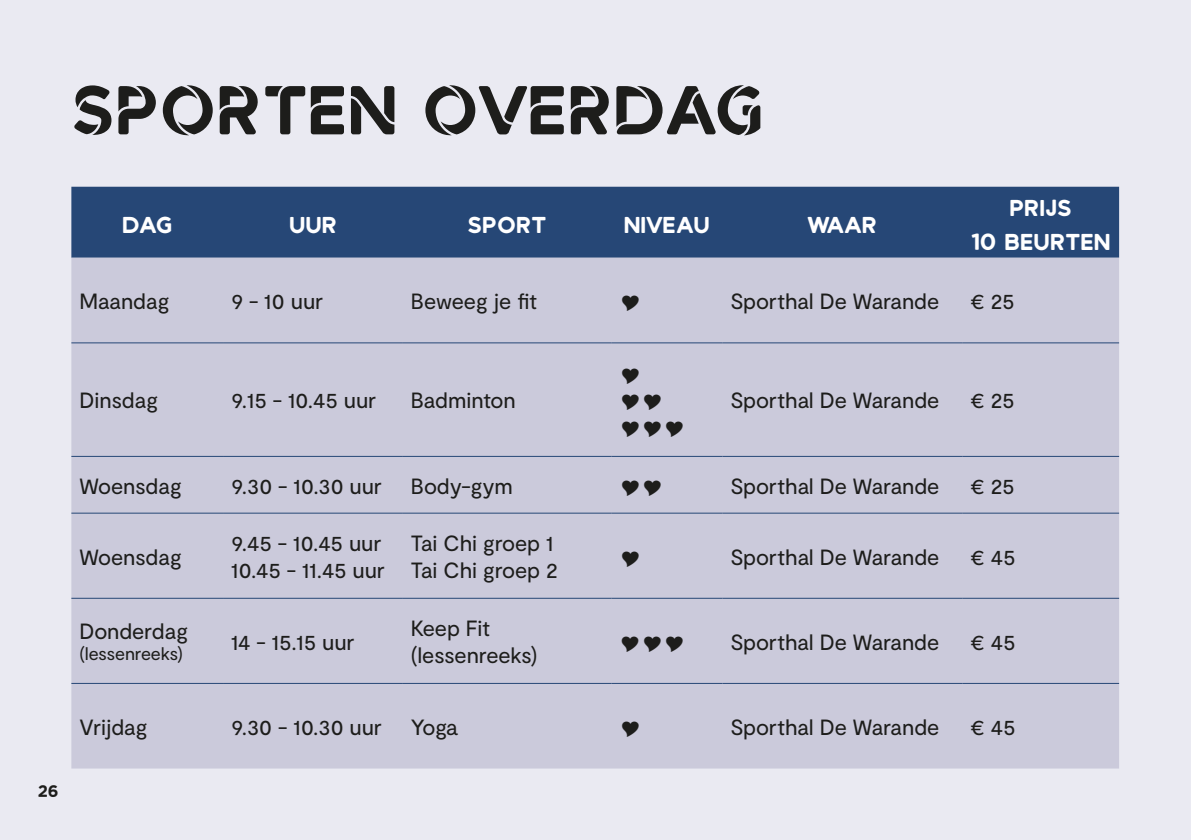
<style>
.page{position:relative;width:1191px;height:840px;background:#fff}
.page>*{position:absolute;margin:0;border:0;box-sizing:border-box;transform-origin:0 0}
.t1{font:84px "Wetteren Stencil Bd";color:#1d1d1b}
.t2{font:28px/33.6px "Wetteren Solid";color:#fff;text-align:center}
.t3{font:22px/26.4px "Moderat";letter-spacing:-.005em;color:#1d1d1b}
.t4{font:22px/26.4px "Moderat";letter-spacing:.015em;color:#1d1d1b}
.t5{font:20px "Wetteren Solid";color:#1d1d1b}
.t6{font:18px "Moderat";letter-spacing:-.005em;color:#1d1d1b}
</style>
<div class="page">
<div style="left:0;top:0;width:1191px;height:839px;background:#eaeaf2"></div>
<div style="left:71px;top:187px;width:1048px;height:70px;background:#264776"></div>
<div style="left:71px;top:257px;width:1048px;height:511px;background:#cbcadb"></div>
<hr style="left:71px;top:342px;width:152px;height:1px;background:#264776">
<hr style="left:223px;top:342px;width:180px;height:1px;background:#264776">
<hr style="left:403px;top:342px;width:208px;height:1px;background:#264776">
<hr style="left:611px;top:342px;width:111px;height:1px;background:#264776">
<hr style="left:722px;top:342px;width:240px;height:1px;background:#264776">
<hr style="left:962px;top:342px;width:157px;height:1px;background:#264776">
<hr style="left:71px;top:455px;width:152px;height:1px;background:#264776">
<hr style="left:223px;top:455px;width:180px;height:1px;background:#264776">
<hr style="left:403px;top:455px;width:208px;height:1px;background:#264776">
<hr style="left:611px;top:455px;width:111px;height:1px;background:#264776">
<hr style="left:722px;top:455px;width:240px;height:1px;background:#264776">
<hr style="left:962px;top:455px;width:157px;height:1px;background:#264776">
<hr style="left:71px;top:512px;width:152px;height:1px;background:#264776">
<hr style="left:223px;top:512px;width:180px;height:1px;background:#264776">
<hr style="left:403px;top:512px;width:208px;height:1px;background:#264776">
<hr style="left:611px;top:512px;width:111px;height:1px;background:#264776">
<hr style="left:722px;top:512px;width:240px;height:1px;background:#264776">
<hr style="left:962px;top:512px;width:157px;height:1px;background:#264776">
<hr style="left:71px;top:597px;width:152px;height:1px;background:#264776">
<hr style="left:223px;top:597px;width:180px;height:1px;background:#264776">
<hr style="left:403px;top:597px;width:208px;height:1px;background:#264776">
<hr style="left:611px;top:597px;width:111px;height:1px;background:#264776">
<hr style="left:722px;top:597px;width:240px;height:1px;background:#264776">
<hr style="left:962px;top:597px;width:157px;height:1px;background:#264776">
<hr style="left:71px;top:682px;width:152px;height:1px;background:#264776">
<hr style="left:223px;top:682px;width:180px;height:1px;background:#264776">
<hr style="left:403px;top:682px;width:208px;height:1px;background:#264776">
<hr style="left:611px;top:682px;width:111px;height:1px;background:#264776">
<hr style="left:722px;top:682px;width:240px;height:1px;background:#264776">
<hr style="left:962px;top:682px;width:157px;height:1px;background:#264776">
<svg style="left:622px;top:295px;width:16px;height:16px"></svg>
<svg style="left:622px;top:368px;width:16px;height:16px"></svg>
<svg style="left:622px;top:394px;width:16px;height:16px"></svg>
<svg style="left:644px;top:394px;width:16px;height:16px"></svg>
<svg style="left:622px;top:421px;width:16px;height:15px"></svg>
<svg style="left:644px;top:421px;width:16px;height:15px"></svg>
<svg style="left:666px;top:421px;width:16px;height:15px"></svg>
<svg style="left:622px;top:479px;width:16px;height:16px"></svg>
<svg style="left:644px;top:479px;width:16px;height:16px"></svg>
<svg style="left:622px;top:550px;width:16px;height:16px"></svg>
<svg style="left:622px;top:635px;width:16px;height:16px"></svg>
<svg style="left:644px;top:635px;width:16px;height:16px"></svg>
<svg style="left:666px;top:635px;width:16px;height:16px"></svg>
<svg style="left:622px;top:720px;width:16px;height:16px"></svg>
<h1 class="t1" style="left:71px;top:67px;width:694px">sporten overdag</h1>
<p class="t2" style="left:122px;top:206px;width:52px">DAG</p>
<p class="t2" style="left:289px;top:206px;width:49px">UUR</p>
<p class="t2" style="left:467px;top:206px;width:81px">SPORT</p>
<p class="t2" style="left:624px;top:206px;width:88px">niveau</p>
<p class="t2" style="left:808px;top:206px;width:70px">WAAR</p>
<p class="t2" style="left:970px;top:190px;width:141px">Prijs<br>10 beurten</p>
<p class="t3" style="left:79px;top:288px;width:92px">Maandag</p>
<p class="t3" style="left:231px;top:288px;width:94px">9 - 10 uur</p>
<p class="t3" style="left:411px;top:288px;width:128px">Beweeg je fit</p>
<p class="t3" style="left:730px;top:288px;width:210px">Sporthal De Warande</p>
<p class="t3" style="left:970px;top:288px;width:46px">€ 25</p>
<p class="t3" style="left:79px;top:387px;width:80px">Dinsdag</p>
<p class="t3" style="left:231px;top:387px;width:147px">9.15 - 10.45 uur</p>
<p class="t3" style="left:411px;top:387px;width:106px">Badminton</p>
<p class="t3" style="left:730px;top:387px;width:210px">Sporthal De Warande</p>
<p class="t3" style="left:970px;top:387px;width:46px">€ 25</p>
<p class="t5" style="left:38px;top:780px;width:22px">26</p>
<p class="t3" style="left:79px;top:472px;width:104px">Woensdag</p>
<p class="t3" style="left:231px;top:472px;width:152px">9.30 - 10.30 uur</p>
<p class="t3" style="left:411px;top:472px;width:103px">Body-gym</p>
<p class="t3" style="left:730px;top:472px;width:210px">Sporthal De Warande</p>
<p class="t3" style="left:970px;top:472px;width:46px">€ 25</p>
<p class="t3" style="left:79px;top:543px;width:104px">Woensdag</p>
<p class="t4" style="left:231px;top:530px;width:155px">9.45 - 10.45 uur<br>10.45 - 11.45 uur</p>
<p class="t3" style="left:411px;top:530px;width:148px">Tai Chi groep 1<br>Tai Chi groep 2</p>
<p class="t3" style="left:79px;top:618px;width:110px">Donderdag</p>
<p class="t6" style="left:79px;top:642px;width:105px">(lessenreeks)</p>
<p class="t3" style="left:231px;top:628px;width:125px">14 - 15.15 uur</p>
<p class="t3" style="left:411px;top:615px;width:128px">Keep Fit (lessenreeks)</p>
<p class="t3" style="left:730px;top:543px;width:210px">Sporthal De Warande</p>
<p class="t3" style="left:970px;top:543px;width:47px">€ 45</p>
<p class="t3" style="left:730px;top:628px;width:210px">Sporthal De Warande</p>
<p class="t3" style="left:970px;top:628px;width:47px">€ 45</p>
<p class="t3" style="left:79px;top:713px;width:70px">Vrijdag</p>
<p class="t3" style="left:231px;top:713px;width:152px">9.30 - 10.30 uur</p>
<p class="t3" style="left:411px;top:713px;width:48px">Yoga</p>
<p class="t3" style="left:730px;top:713px;width:210px">Sporthal De Warande</p>
<p class="t3" style="left:970px;top:713px;width:47px">€ 45</p>
</div>
